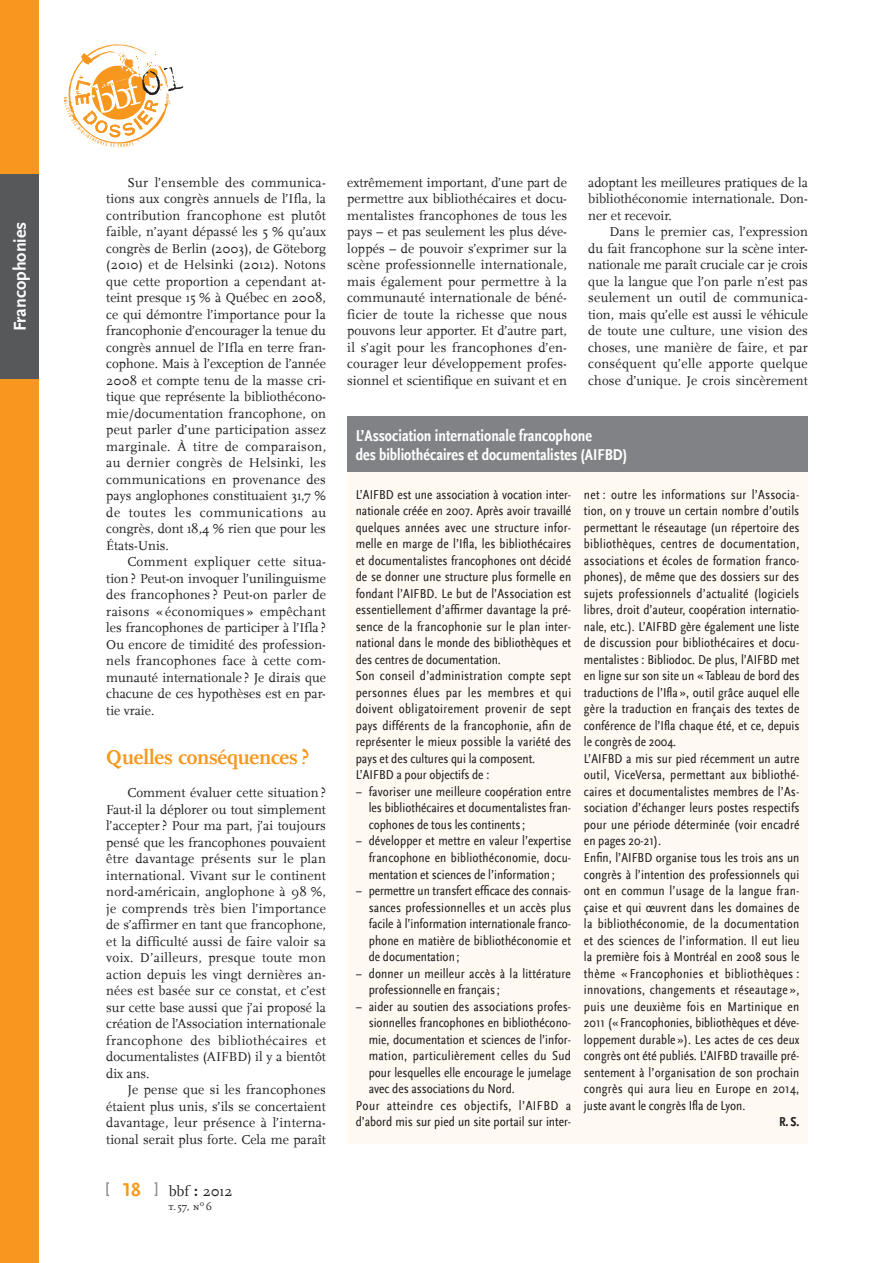
<style>
.page{position:relative;width:893px;height:1263px;background:#fff}
.page>*{position:absolute;margin:0;border:0;box-sizing:border-box;transform-origin:0 0}
.D_-_inter_1{font:700 21px "Scala";letter-spacing:-.01em;color:#f7971d}
.t1{font:700 19.5px "Scala Sans LF";color:#f7971d}
.t2{font:700 18px "Scala Sans LF";color:#fff}
.D_-_encadré__titre{font:16.5px/18.8px "Scala Sans Bold Con";color:#fff}
.t3{font:15px "Scala";letter-spacing:.005em;color:#231f20}
.D_-_encadré__texte{font:13.5px/16.5px "Scala Sans Regular Con";color:#231f20;text-align:justify}
.D_-_TEXTE{font:13.5px/16.5px "Scala";color:#231f20;text-align:justify}
.D_-_encadré__texte-2{font:13.5px "Scala Sans Bold Con";color:#231f20}
.t4{font:10.5px "Scala Caps";color:#231f20}
.s1{font-family:"Scala Sans";font-weight:700}
</style>
<div class="page">
<svg style="left:106px;top:1182px;width:3px;height:14px"></svg>
<svg style="left:155px;top:1182px;width:2px;height:14px"></svg>
<svg style="left:64px;top:43px;width:119px;height:104px"></svg>
<div style="left:0;top:0;width:38px;height:1263px;background:#f7971d"></div>
<div style="left:0;top:174px;width:38px;height:204px;background:#57585a"></div>
<div style="left:347px;top:417px;width:461px;height:727px;background:#fef9f1"></div>
<div style="left:347px;top:417px;width:461px;height:55px;background:#808285"></div>
<h3 class="t2" style="left:10px;top:331px;width:111px;rotate:-90deg">Francophonies</h3>
<p class="D_-_TEXTE" style="left:106px;top:174px;width:221px;text-indent:21px">Sur l’ensemble des communica&shy;tions aux congrès annuels de l’Ifla, la contribution francophone est plutôt faible, n’ayant dépassé les 5 % qu’aux congrès de Berlin (2003), de Göteborg (2010) et de Helsinki (2012). Notons que cette proportion a cependant at&shy;teint presque 15 % à Québec en 2008, ce qui démontre l’importance pour la francophonie d’encourager la tenue du congrès annuel de l’Ifla en terre fran&shy;cophone. Mais à l’exception de l’année 2008 et compte tenu de la masse cri&shy;tique que représente la bibliothécono&shy;mie/documentation francophone, on peut parler d’une participation assez marginale. À titre de comparaison, au dernier congrès de Helsinki, les communications en provenance des pays anglophones constituaient 31,7 % de toutes les communications au congrès, dont 18,4 % rien que pour les États-Unis.</p>
<p class="D_-_TEXTE" style="left:106px;top:554px;width:221px;text-indent:21px">Comment expliquer cette situa&shy;tion? Peut-on invoquer l’unilinguisme des francophones ? Peut-on parler de raisons « économiques » empêchant les francophones de participer à l’Ifla ?<br>Ou encore de timidité des profession&shy;nels francophones face à cette com&shy;munauté internationale ? Je dirais que chacune de ces hypothèses est en par&shy;tie vraie.</p>
<p class="D_-_inter_1" style="left:106px;top:745px;width:205px">Quelles conséquences ?</p>
<p class="D_-_TEXTE" style="left:106px;top:785px;width:221px;text-indent:21px">Comment évaluer cette situation?<br>Faut-il la déplorer ou tout simplement l’accepter ? Pour ma part, j’ai toujours pensé que les francophones pouvaient être davantage présents sur le plan international. Vivant sur le continent nord-américain, anglophone à 98 %, je comprends très bien l’importance de s’affirmer en tant que francophone, et la difficulté aussi de faire valoir sa voix. D’ailleurs, presque toute mon action depuis les vingt dernières an&shy;nées est basée sur ce constat, et c’est sur cette base aussi que j’ai proposé la création de l’Association internationale francophone des bibliothécaires et documentalistes (AIFBD) il y a bientôt dix ans.</p>
<p class="D_-_TEXTE" style="left:106px;top:1082px;width:221px;text-indent:21px">Je pense que si les francophones étaient plus unis, s’ils se concertaient davantage, leur présence à l’interna&shy;tional serait plus forte. Cela me paraît</p>
<h2 class="t1" style="left:123px;top:1179px;width:20px">18</h2>
<p class="t3" style="left:169px;top:1183px;width:65px">bbf <span class="s1">:</span> 2012</p>
<p class="t4" style="left:169px;top:1200px;width:45px">t. 57, n<sup>o</sup> 6</p>
<p class="D_-_TEXTE" style="left:347px;top:174px;width:221px">extrêmement important, d’une part de permettre aux bibliothécaires et docu&shy;mentalistes francophones de tous les pays – et pas seulement les plus déve&shy;loppés – de pouvoir s’exprimer sur la scène professionnelle internationale, mais également pour permettre à la communauté internationale de béné&shy;ficier de toute la richesse que nous pouvons leur apporter. Et d’autre part, il s’agit pour les francophones d’en&shy;courager leur développement profes&shy;sionnel et scientifique en suivant et en</p>
<p class="D_-_TEXTE" style="left:588px;top:174px;width:221px">adoptant les meilleures pratiques de la bibliothéconomie internationale. Don&shy;ner et recevoir.</p>
<p class="D_-_TEXTE" style="left:588px;top:224px;width:221px;text-indent:21px">Dans le premier cas, l’expression du fait francophone sur la scène inter&shy;nationale me paraît cruciale car je crois que la langue que l’on parle n’est pas seulement un outil de communica&shy;tion, mais qu’elle est aussi le véhicule de toute une culture, une vision des choses, une manière de faire, et par conséquent qu’elle apporte quelque chose d’unique. Je crois sincèrement</p>
<p class="D_-_encadré__titre" style="left:356px;top:427px;width:273px">L’Association internationale francophone<br>des bibliothécaires et documentalistes (AIFBD)</p>
<p class="D_-_encadré__texte" style="left:356px;top:486px;width:217px">L’AIFBD est une association à vocation inter&shy;nationale créée en 2007. Après avoir travaillé quelques années avec une structure infor&shy;melle en marge de l’Ifla, les bibliothécaires et documentalistes francophones ont décidé de se donner une structure plus formelle en fondant l’AIFBD. Le but de l’Association est essentiellement d’affirmer davantage la pré&shy;sence de la francophonie sur le plan inter&shy;national dans le monde des bibliothèques et des centres de documentation.</p>
<p class="D_-_encadré__texte" style="left:356px;top:668px;width:217px">Son conseil d’administration compte sept personnes élues par les membres et qui doivent obligatoirement provenir de sept pays différents de la francophonie, afin de représenter le mieux possible la variété des pays et des cultures qui la composent.</p>
<p class="D_-_encadré__texte" style="left:356px;top:767px;width:135px">L’AIFBD a pour objectifs de :</p>
<p class="D_-_encadré__texte" style="left:369px;top:783px;width:204px;text-indent:-13px">– favoriser une meilleure coopération entre les bibliothécaires et documentalistes fran&shy;cophones de tous les continents;</p>
<p class="D_-_encadré__texte" style="left:369px;top:833px;width:204px;text-indent:-13px">– développer et mettre en valeur l’expertise francophone en bibliothéconomie, docu&shy;mentation et sciences de l’information ;</p>
<p class="D_-_encadré__texte" style="left:369px;top:882px;width:204px;text-indent:-13px">– permettre un transfert efficace des connais&shy;sances professionnelles et un accès plus facile à l’information internationale franco&shy;phone en matière de bibliothéconomie et de documentation ;</p>
<p class="D_-_encadré__texte" style="left:369px;top:965px;width:204px;text-indent:-13px">– donner un meilleur accès à la littérature professionnelle en français;</p>
<p class="D_-_encadré__texte" style="left:369px;top:998px;width:204px;text-indent:-13px">– aider au soutien des associations profes&shy;sionnelles francophones en bibliothécono&shy;mie, documentation et sciences de l’infor&shy;mation, particulièrement celles du Sud pour lesquelles elle encourage le jumelage avec des associations du Nord.</p>
<p class="D_-_encadré__texte" style="left:356px;top:1097px;width:217px">Pour atteindre ces objectifs, l’AIFBD a d’abord mis sur pied un site portail sur inter-</p>
<p class="D_-_encadré__texte" style="left:584px;top:486px;width:217px">net : outre les informations sur l’Associa&shy;tion, on y trouve un certain nombre d’outils permettant le réseautage (un répertoire des bibliothèques, centres de documentation, associations et écoles de formation franco&shy;phones), de même que des dossiers sur des sujets professionnels d’actualité (logiciels libres, droit d’auteur, coopération internatio&shy;nale, etc.). L’AIFBD gère également une liste de discussion pour bibliothécaires et docu&shy;mentalistes : Bibliodoc. De plus, l’AIFBD met en ligne sur son site un « Tableau de bord des traductions de l’Ifla », outil grâce auquel elle gère la traduction en français des textes de conférence de l’Ifla chaque été, et ce, depuis le congrès de 2004.</p>
<p class="D_-_encadré__texte" style="left:584px;top:750px;width:217px">L’AIFBD a mis sur pied récemment un autre outil, ViceVersa, permettant aux bibliothé&shy;caires et documentalistes membres de l’As&shy;sociation d’échanger leurs postes respectifs pour une période déterminée (voir encadré en pages 20-21).</p>
<p class="D_-_encadré__texte" style="left:584px;top:849px;width:217px">Enfin, l’AIFBD organise tous les trois ans un congrès à l’intention des professionnels qui ont en commun l’usage de la langue fran&shy;çaise et qui œuvrent dans les domaines de la bibliothéconomie, de la documentation et des sciences de l’information. Il eut lieu la première fois à Montréal en 2008 sous le thème « Francophonies et bibliothèques : innovations, changements et réseautage », puis une deuxième fois en Martinique en 2011 (« Francophonies, bibliothèques et déve&shy;loppement durable »). Les actes de ces deux congrès ont été publiés. L’AIFBD travaille pré&shy;sentement à l’organisation de son prochain congrès qui aura lieu en Europe en 2014, juste avant le congrès Ifla de Lyon.</p>
<p class="D_-_encadré__texte-2" style="left:779px;top:1114px;width:22px">R. S.</p>
</div>
